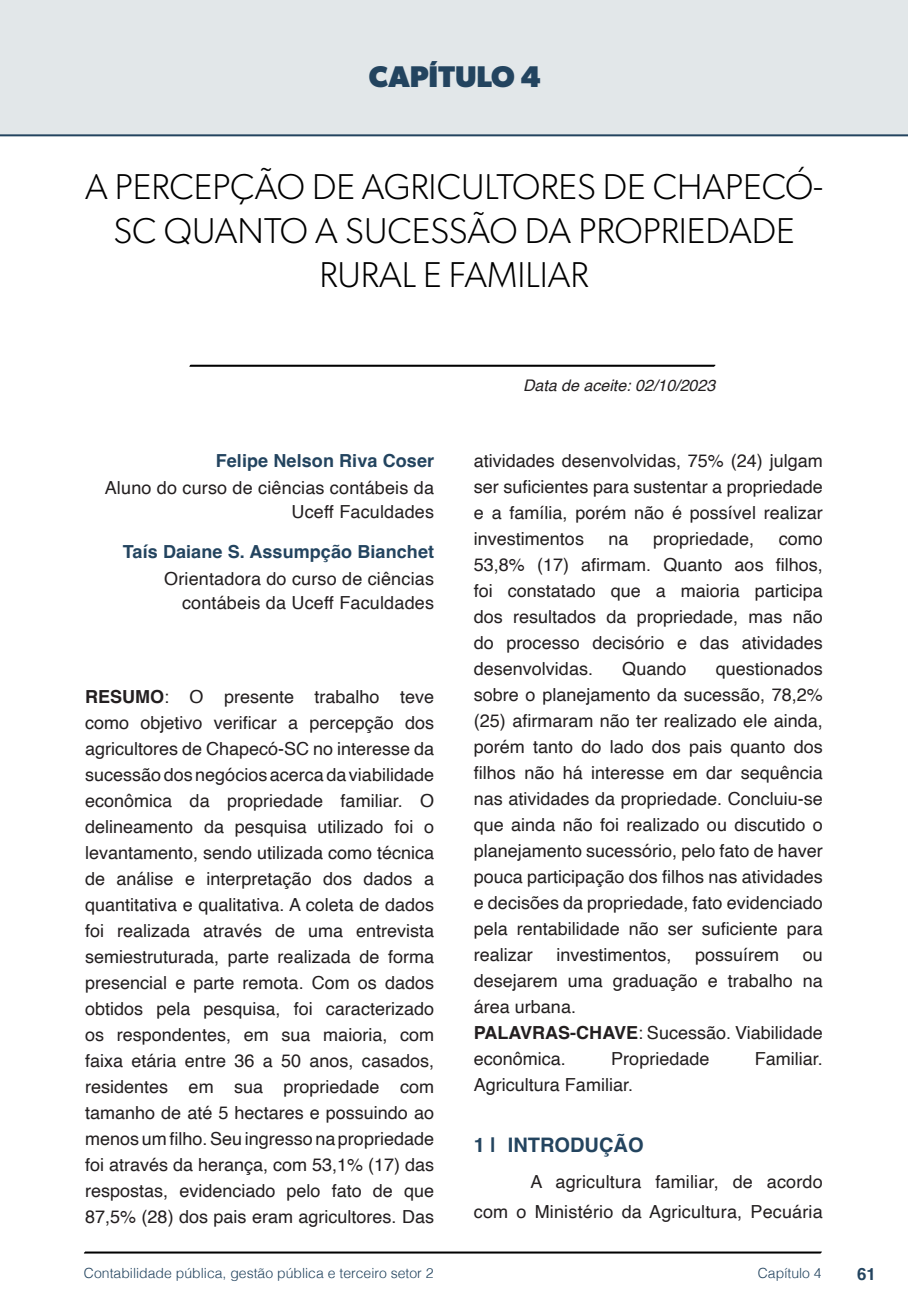
<style>
.page{position:relative;width:908px;height:1304px;background:#fff}
.page>*{position:absolute;margin:0;border:0;box-sizing:border-box;transform-origin:0 0}
.t1{font:300 36px/44px "Gibson";color:#000;text-align:center}
.t2{font:700 30px "Gibson";color:#23445f}
.t3{font:700 20px "Helvetica";color:#23445f}
.t4{font:18px/26px "Helvetica";color:#231f20;text-align:justify}
.t5{font:700 18px "Helvetica";letter-spacing:.005em;color:#23445f}
.t6{font:700 16.8px "Helvetica";color:#23445f}
.t7{font:italic 16px "Helvetica";color:#231f20}
.t8{font:300 14px "Helvetica";color:#23445f}
.s1{font-weight:700}
</style>
<div class="page">
<svg style="left:84px;top:1251px;width:737px;height:3px;background:#515151"></svg>
<svg style="left:189px;top:364px;width:526px;height:3px;background:#4f4f4f"></svg>
<div style="left:0;top:0;width:907px;height:136px;background:#e2e7e9"></div>
<div style="left:44px;top:72px;width:68px;height:61px;background:#e2e7e9"></div>
<h2 class="t2" style="left:369px;top:58px;width:173px">CAPÍTULO 4</h2>
<h1 class="t1" style="left:85px;top:164px;width:738px">A PERCEPÇÃO DE AGRICULTORES DE CHAPECÓ-<br>SC QUANTO A SUCESSÃO DA PROPRIEDADE<br>RURAL E FAMILIAR</h1>
<p class="t5" style="left:216px;top:450px;width:220px">Felipe Nelson Riva Coser</p>
<p class="t4" style="left:105px;top:477px;width:331px;line-height:24px;text-align:right">Aluno do curso de ciências contábeis da<br>Uceff Faculdades</p>
<p class="t5" style="left:123px;top:540px;width:312px">Taís Daiane S. Assumpção Bianchet</p>
<p class="t4" style="left:164px;top:567px;width:271px;line-height:24px;text-align:right">Orientadora do curso de ciências contábeis da Uceff Faculdades</p>
<p class="t4" style="left:85px;top:684px;width:350px"><span class="s1">RESUMO</span>: O presente trabalho teve como objetivo verificar a percepção dos agricultores de Chapecó-SC no interesse da sucessão dos negócios acerca da viabilidade econômica da propriedade familiar. O delineamento da pesquisa utilizado foi o levantamento, sendo utilizada como técnica de análise e interpretação dos dados a quantitativa e qualitativa. A coleta de dados foi realizada através de uma entrevista semiestruturada, parte realizada de forma presencial e parte remota. Com os dados obtidos pela pesquisa, foi caracterizado os respondentes, em sua maioria, com faixa etária entre 36 a 50 anos, casados, residentes em sua propriedade com tamanho de até 5 hectares e possuindo ao menos um filho. Seu ingresso na propriedade foi através da herança, com 53,1% (17) das respostas, evidenciado pelo fato de que 87,5% (28) dos pais eram agricultores. Das</p>
<p class="t7" style="left:523px;top:373px;width:194px">Data de aceite: 02/10/2023</p>
<p class="t4" style="left:473px;top:448px;width:350px">atividades desenvolvidas, 75% (24) julgam ser suficientes para sustentar a propriedade e a família, porém não é possível realizar investimentos</p>
<p class="t4" style="left:608px;top:526px;width:22px">na</p>
<p class="t4" style="left:652px;top:526px;width:103px">propriedade,</p>
<p class="t4" style="left:473px;top:526px;width:350px;text-indent:305px">como 53,8% (17) afirmam. Quanto aos filhos, foi constatado que a maioria participa dos resultados da propriedade, mas não do processo decisório e das atividades desenvolvidas.</p>
<p class="t4" style="left:622px;top:656px;width:66px">Quando</p>
<p class="t4" style="left:473px;top:656px;width:350px;text-indent:242px">questionados sobre o planejamento da sucessão, 78,2% (25) afirmaram não ter realizado ele ainda, porém tanto do lado dos pais quanto dos filhos não há interesse em dar sequência nas atividades da propriedade. Concluiu-se que ainda não foi realizado ou discutido o planejamento sucessório, pelo fato de haver pouca participação dos filhos nas atividades e decisões da propriedade, fato evidenciado pela rentabilidade não ser suficiente para realizar</p>
<p class="t4" style="left:556px;top:942px;width:117px">investimentos,</p>
<p class="t4" style="left:694px;top:942px;width:86px">possuírem</p>
<p class="t4" style="left:473px;top:942px;width:350px;text-align:left;text-indent:329px">ou desejarem uma graduação e trabalho na área urbana.<br><span class="s1">PALAVRAS-CHAVE</span>: Sucessão. Viabilidade econômica.</p>
<p class="t4" style="left:611px;top:1046px;width:100px">Propriedade</p>
<p class="t4" style="left:754px;top:1046px;width:70px">Familiar.</p>
<p class="t4" style="left:473px;top:1072px;width:161px">Agricultura Familiar.</p>
<p class="t3" style="left:473px;top:1133px;width:171px">1 | INTRODUÇÃO</p>
<p class="t4" style="left:473px;top:1167px;width:350px;line-height:30px;text-align:right">A agricultura familiar, de acordo<br>com o Ministério da Agricultura, Pecuária</p>
<p class="t8" style="left:84px;top:1261px;width:351px">Contabilidade pública, gestão pública e terceiro setor 2</p>
<p class="t8" style="left:757px;top:1261px;width:65px">Capítulo 4</p>
<p class="t6" style="left:856px;top:1264px;width:20px">61</p>
</div>
